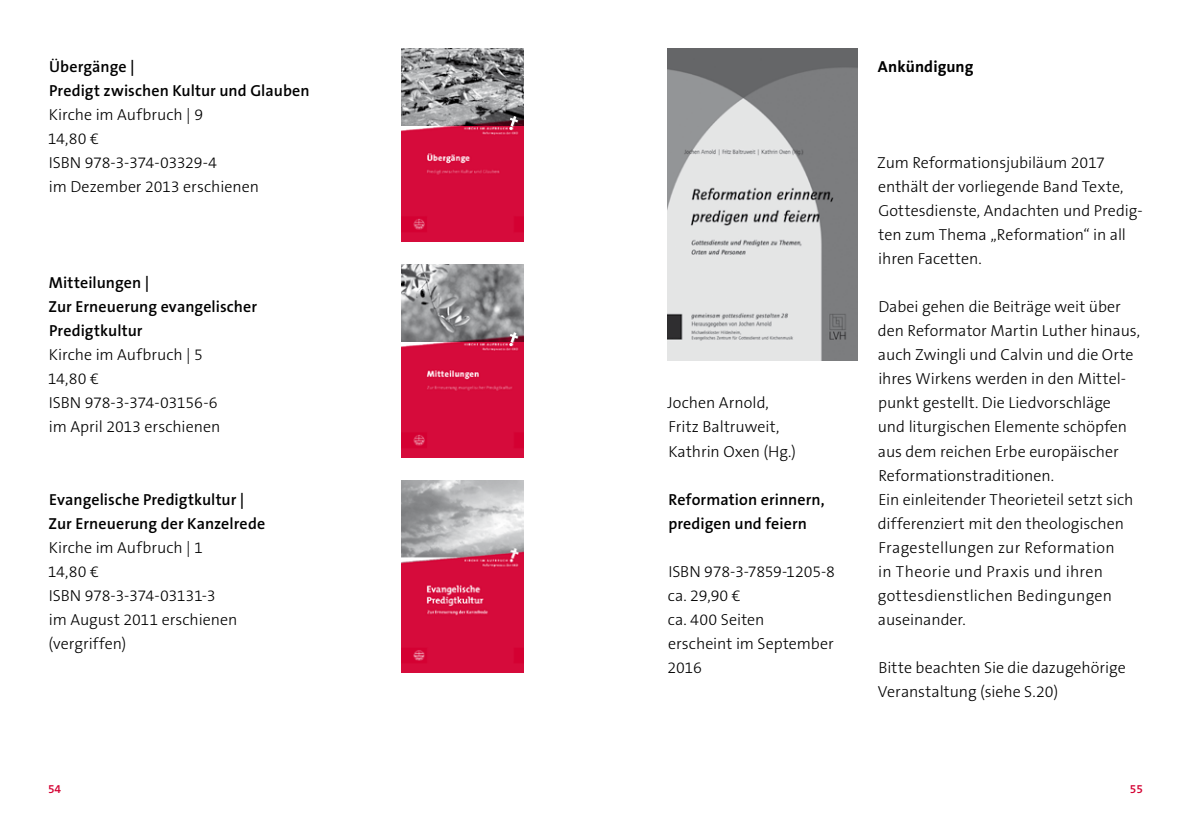
<style>
.page{position:relative;width:1191px;height:840px;background:#fff}
.page>*{position:absolute;margin:0;border:0;box-sizing:border-box;transform-origin:0 0}
.t1{font:300 16px/24px "The Sans B3";color:#000}
.t2{font:600 16px/24px "The Sans B6";letter-spacing:.005em;color:#000}
.t3{font:700 16px "The Sans B7";letter-spacing:.005em;color:#000}
.t4{font:600 12px "The Sans B6";color:#d40032}
</style>
<div class="page">
<img style="left:402px;top:480px;width:121px;height:192px">
<img style="left:401px;top:264px;width:122px;height:63px">
<img style="left:401px;top:327px;width:122px;height:130px">
<svg style="left:509px;top:332px;width:9px;height:14px"></svg>
<img style="left:401px;top:48px;width:122px;height:63px">
<img style="left:401px;top:111px;width:122px;height:130px">
<svg style="left:509px;top:116px;width:9px;height:14px"></svg>
<img style="left:667px;top:48px;width:191px;height:312px">
<p class="t2" style="left:49px;top:56px;width:262px">Übergänge |<br>Predigt zwischen Kultur und Glauben</p>
<p class="t1" style="left:48px;top:104px;width:213px">Kirche im Aufbruch | 9<br>14,80 €<br>ISBN 978-3-374-03329-4<br>im Dezember 2013 erschienen</p>
<p class="t2" style="left:49px;top:272px;width:210px">Mitteilungen |<br>Zur Erneuerung evangelischer<br>Predigtkultur</p>
<p class="t1" style="left:48px;top:344px;width:174px">Kirche im Aufbruch | 5<br>14,80 €<br>ISBN 978-3-374-03156-6 im April 2013 erschienen</p>
<p class="t2" style="left:49px;top:488px;width:218px">Evangelische Predigtkultur |<br>Zur Erneuerung der Kanzelrede</p>
<p class="t1" style="left:48px;top:536px;width:191px">Kirche im Aufbruch | 1<br>14,80 €<br>ISBN 978-3-374-03131-3<br>im August 2011 erschienen (vergriffen)</p>
<p class="t1" style="left:667px;top:392px;width:130px">Jochen Arnold,<br>Fritz Baltruweit,<br>Kathrin Oxen (Hg.)</p>
<p class="t2" style="left:668px;top:488px;width:158px">Reformation erinnern, predigen und feiern</p>
<p class="t1" style="left:667px;top:560px;width:169px">ISBN 978-3-7859-1205-8 ca. 29,90 €<br>ca. 400 Seiten<br>erscheint im September<br>2016</p>
<p class="t3" style="left:878px;top:58px;width:97px">Ankündigung</p>
<p class="t1" style="left:877px;top:152px;width:267px">Zum Reformationsjubiläum 2017 enthält der vorliegende Band Texte,<br>Gottesdienste, Andachten und Predig&shy;ten zum Thema „Reformation“ in all ihren Facetten.</p>
<p class="t1" style="left:877px;top:296px;width:264px">Dabei gehen die Beiträge weit über den Reformator Martin Luther hinaus, auch Zwingli und Calvin und die Orte ihres Wirkens werden in den Mittel&shy;punkt gestellt. Die Liedvorschläge und liturgischen Elemente schöpfen aus dem reichen Erbe europäischer Reformationstraditionen.<br>Ein einleitender Theorieteil setzt sich differenziert mit den theologischen Fragestellungen zur Reformation<br>in Theorie und Praxis und ihren gottesdienstlichen Bedingungen auseinander.</p>
<p class="t1" style="left:878px;top:656px;width:249px">Bitte beachten Sie die dazugehörige<br>Veranstaltung (siehe S.20)</p>
<p class="t4" style="left:48px;top:782px;width:15px">54</p>
<p class="t4" style="left:1129px;top:782px;width:15px">55</p>
</div>
